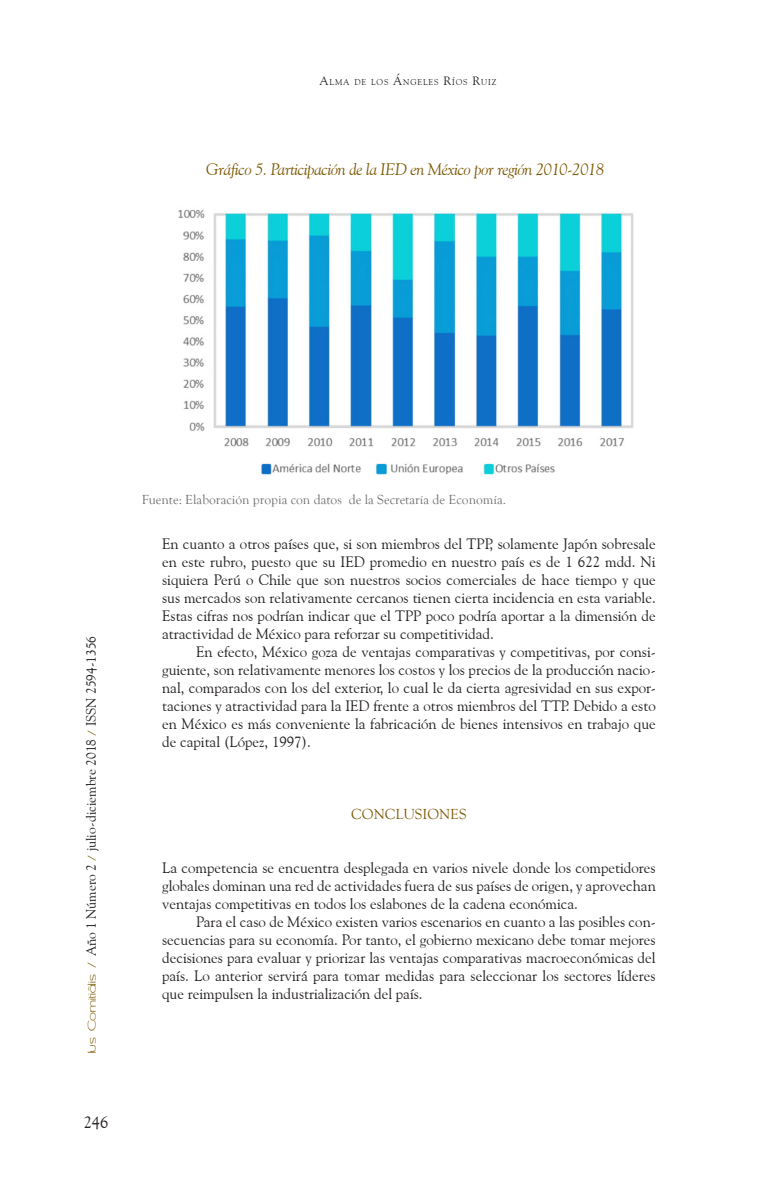
<style>
.page{position:relative;width:766px;height:1191px;background:#fff}
.page>*{position:absolute;margin:0;border:0;box-sizing:border-box;transform-origin:0 0}
.Cuadro{font:italic 16.5px "Goudy Old Style BT";letter-spacing:-.02em;color:#7b5800}
.t1{font:16.5px "Goudy Old Style BT";color:#231f20}
.CUERPO_DE_TEXTO_SIGU{font:15px/18px "Goudy Old Style BT";color:#231f20;text-align:justify}
.CUERPO_DE_TEXTO_INIC{font:15px/18px "Goudy Old Style BT";color:#231f20;text-align:justify}
.Subtitulos{font:15px "Goudy Old Style T";color:#7b5800}
.t2{font:13.5px "Goudy Old Style BT";color:#231f20}
.FUENTE_TABLA{font:13.5px "Goudy Old Style T";color:#6c6d70}
.t3{font:8.4px "Goudy Old Style BT";letter-spacing:.105em;color:#231f20}
.s1{font-size:12px}
.s2{font-family:"Asenine Wide";color:#7b5800}
</style>
<div class="page">
<img style="left:178px;top:209px;width:456px;height:266px">
<p class="t3" style="left:319px;top:77px;width:178px"><span class="s1">A</span>LMA DE LOS <span class="s1">Á</span>NGELES <span class="s1">R</span>ÍOS <span class="s1">R</span>UIZ</p>
<p class="Cuadro" style="left:206px;top:159px;width:399px">Gráfico 5. Participación de la IED en México por región 2010-2018</p>
<p class="t2" style="left:83px;top:1053px;width:418px;rotate:-90deg"><span class="s2">Ius Comitiãlis /</span> Año 1 Número 2 <span class="s2">/</span> julio-diciembre 2018 <span class="s2">/</span> ISSN 2594-1356</p>
<p class="t1" style="left:84px;top:1112px;width:26px">246</p>
<p class="FUENTE_TABLA" style="left:142px;top:492px;width:365px">Fuente: Elaboración propia con datos de la Secretaría de Economía.</p>
<p class="CUERPO_DE_TEXTO_SIGU" style="left:162px;top:535px;width:495px">En cuanto a otros países que, si son miembros del TPP, solamente Japón sobresale en este rubro, puesto que su IED promedio en nuestro país es de 1 622 mdd. Ni siquiera Perú o Chile que son nuestros socios comerciales de hace tiempo y que sus mercados son relativamente cercanos tienen cierta incidencia en esta variable.<br>Estas cifras nos podrían indicar que el TPP poco podría aportar a la dimensión de atractividad de México para reforzar su competitividad.</p>
<p class="CUERPO_DE_TEXTO_SIGU" style="left:162px;top:643px;width:495px;text-indent:34px">En efecto, México goza de ventajas comparativas y competitivas, por consi&shy;guiente, son relativamente menores los costos y los precios de la producción nacio&shy;nal, comparados con los del exterior, lo cual le da cierta agresividad en sus expor&shy;taciones y atractividad para la IED frente a otros miembros del TTP. Debido a esto en México es más conveniente la fabricación de bienes intensivos en trabajo que de capital (López, 1997).</p>
<p class="Subtitulos" style="left:351px;top:806px;width:117px">CONCLUSIONES</p>
<p class="CUERPO_DE_TEXTO_INIC" style="left:162px;top:859px;width:495px">La competencia se encuentra desplegada en varios nivele donde los competidores globales dominan una red de actividades fuera de sus países de origen, y aprovechan ventajas competitivas en todos los eslabones de la cadena económica.</p>
<p class="CUERPO_DE_TEXTO_SIGU" style="left:162px;top:913px;width:495px;text-indent:34px">Para el caso de México existen varios escenarios en cuanto a las posibles con&shy;secuencias para su economía. Por tanto, el gobierno mexicano debe tomar mejores decisiones para evaluar y priorizar las ventajas comparativas macroeconómicas del país. Lo anterior servirá para tomar medidas para seleccionar los sectores líderes que reimpulsen la industrialización del país.</p>
</div>
